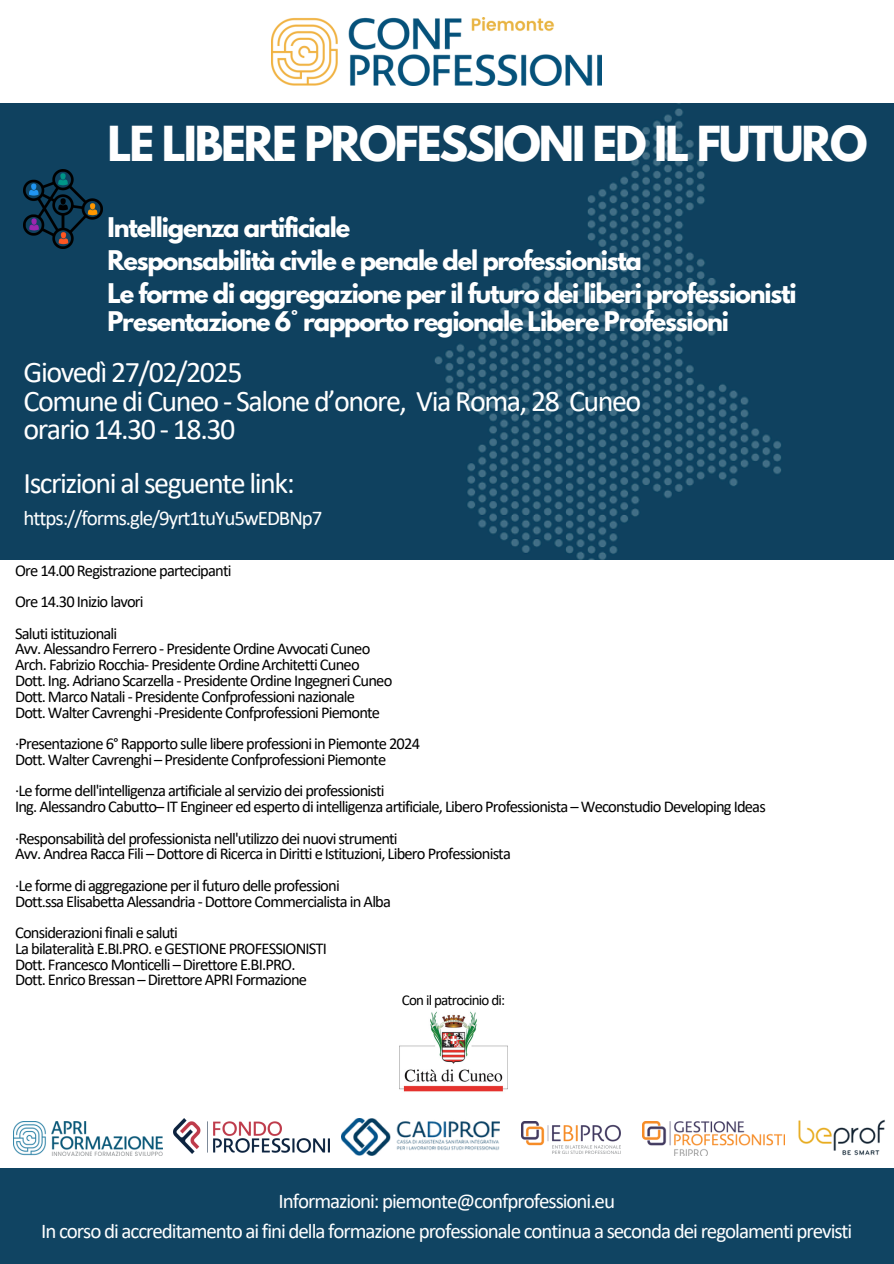
<style>
.page{position:relative;width:894px;height:1264px;background:#fff}
.page>*{position:absolute;margin:0;border:0;box-sizing:border-box;transform-origin:0 0}
.t1{font:700 42.75px "League Spartan";letter-spacing:-.05em;color:#fff}
.t2{font:30px/28.2px "Calibri";letter-spacing:-.05em;color:#fff}
.t3{font:700 24px/32.7px "League Spartan";letter-spacing:-.05em;color:#fff}
.t4{font:21px/29.2px "Calibri";letter-spacing:-.05em;color:#fff;text-align:center}
.t5{font:16.5px "Calibri";letter-spacing:-.05em;color:#000}
.t6{font:15px "Calibri";letter-spacing:-.05em;color:#000}
</style>
<div class="page">
<img style="left:0;top:103px;width:893px;height:456px">
<img style="left:271px;top:18px;width:330px;height:67px">
<img style="left:24px;top:170px;width:78px;height:78px">
<div style="left:0;top:1167px;width:893px;height:96px;background:#104462"></div>
<img style="left:399px;top:1011px;width:108px;height:81px">
<img style="left:521px;top:1121px;width:99px;height:32px">
<img style="left:173px;top:1118px;width:156px;height:35px">
<img style="left:341px;top:1118px;width:158px;height:37px">
<img style="left:798px;top:1119px;width:87px;height:36px">
<img style="left:13px;top:1121px;width:150px;height:34px">
<img style="left:642px;top:1121px;width:142px;height:34px">
<p class="t1" style="left:107px;top:122px;width:761px">LE LIBERE PROFESSIONI ED IL FUTURO</p>
<p class="t3" style="left:107px;top:214px;width:690px">Intelligenza artificiale<br>Responsabilità civile e penale del professionista<br>Le forme di aggregazione per il futuro dei liberi professionisti</p>
<p class="t3" style="left:107px;top:308px;width:623px">Presentazione 6° rapporto regionale Libere Professioni</p>
<p class="t2" style="left:24px;top:361px;width:619px">Giovedì 27/02/2025<br>Comune di Cuneo - Salone d’onore, Via Roma, 28 Cuneo orario 14.30 - 18.30</p>
<p class="t2" style="left:24px;top:471px;width:272px">Iscrizioni al seguente link:</p>
<p class="t4" style="left:24px;top:505px;width:300px">https://forms.gle/9yrt1tuYu5wEDBNp7</p>
<p class="t5" style="left:15px;top:563px;width:218px">Ore 14.00 Registrazione partecipanti</p>
<h1 class="t5" style="left:15px;top:595px;width:130px">Ore 14.30 Inizio lavori</h1>
<h3 class="t5" style="left:15px;top:626px;width:104px">Saluti istituzionali</h3>
<h2 class="t5" style="left:15px;top:642px;width:356px">Avv. Alessandro Ferrero - Presidente Ordine Avvocati Cuneo</h2>
<h2 class="t5" style="left:15px;top:658px;width:346px">Arch. Fabrizio Rocchia- Presidente Ordine Architetti Cuneo</h2>
<h4 class="t5" style="left:15px;top:673px;width:378px">Dott. Ing. Adriano Scarzella - Presidente Ordine Ingegneri Cuneo</h4>
<p class="t5" style="left:15px;top:689px;width:341px">Dott. Marco Natali - Presidente Confprofessioni nazionale</p>
<p class="t5" style="left:15px;top:705px;width:366px">Dott. Walter Cavrenghi -Presidente Confprofessioni Piemonte</p>
<p class="t5" style="left:15px;top:736px;width:406px">·Presentazione 6° Rapporto sulle libere professioni in Piemonte 2024</p>
<p class="t5" style="left:15px;top:752px;width:372px">Dott. Walter Cavrenghi – Presidente Confprofessioni Piemonte</p>
<p class="t5" style="left:15px;top:784px;width:371px">·Le forme dell'intelligenza artificiale al servizio dei professionisti</p>
<p class="t5" style="left:15px;top:799px;width:752px">Ing. Alessandro Cabutto– IT Engineer ed esperto di intelligenza artificiale, Libero Professionista – Weconstudio Developing Ideas</p>
<p class="t5" style="left:15px;top:831px;width:384px">·Responsabilità del professionista nell'utilizzo dei nuovi strumenti</p>
<p class="t5" style="left:15px;top:847px;width:497px">Avv. Andrea Racca Fili – Dottore di Ricerca in Diritti e Istituzioni, Libero Professionista</p>
<p class="t5" style="left:15px;top:878px;width:326px">·Le forme di aggregazione per il futuro delle professioni</p>
<p class="t5" style="left:15px;top:894px;width:377px">Dott.ssa Elisabetta Alessandria - Dottore Commercialista in Alba</p>
<p class="t5" style="left:15px;top:925px;width:164px">Considerazioni finali e saluti</p>
<p class="t5" style="left:15px;top:941px;width:313px">La bilateralità E.BI.PRO. e GESTIONE PROFESSIONISTI</p>
<p class="t5" style="left:15px;top:957px;width:282px">Dott. Francesco Monticelli – Direttore E.BI.PRO.</p>
<p class="t5" style="left:15px;top:973px;width:293px">Dott. Enrico Bressan – Direttore APRI Formazione</p>
<p class="t6" style="left:401px;top:993px;width:105px">Con il patrocinio di:</p>
<p class="t4" style="left:41px;top:1188px;width:812px">Informazioni: piemonte@confprofessioni.eu<br>In corso di accreditamento ai fini della formazione professionale continua a seconda dei regolamenti previsti</p>
</div>
